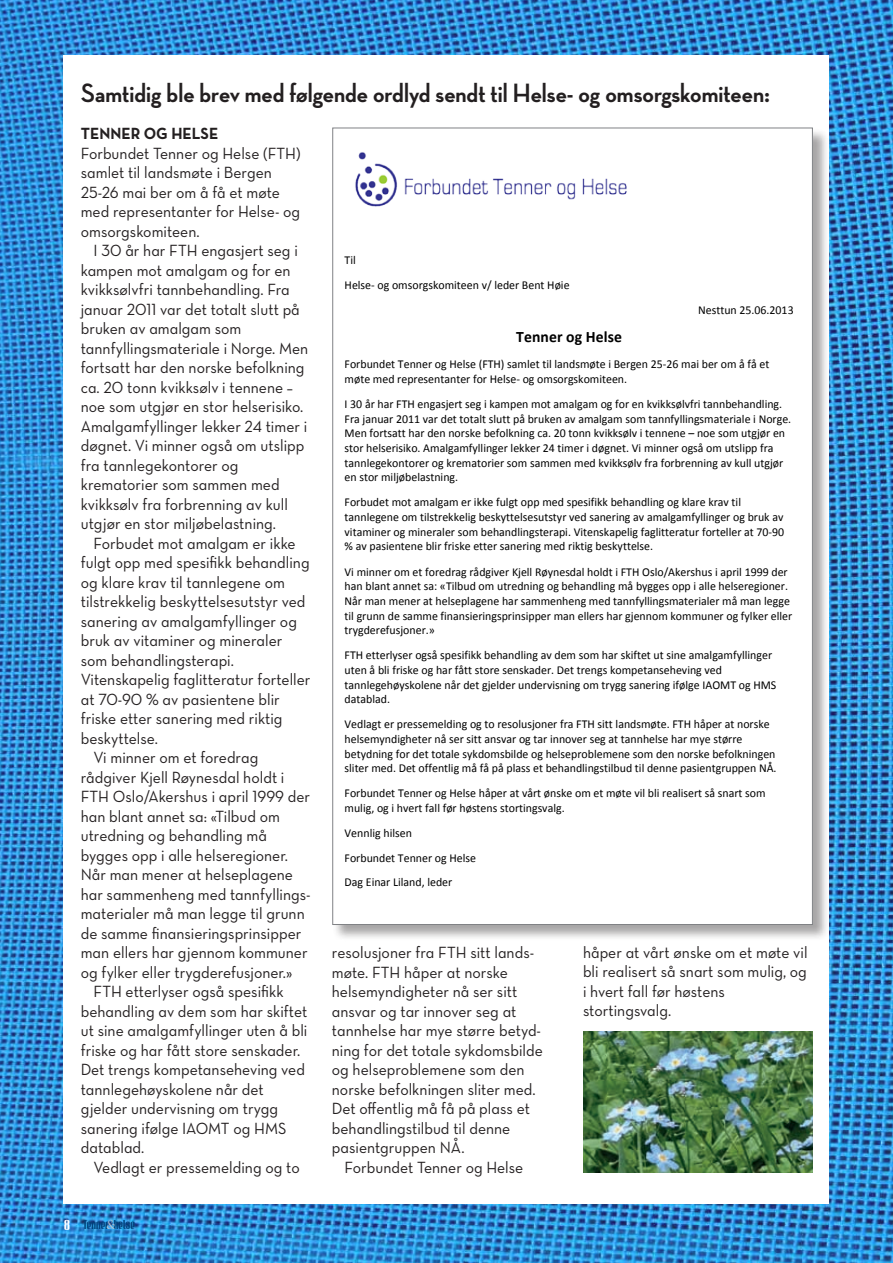
<style>
.page{position:relative;width:893px;height:1263px;background:#fff}
.page>*{position:absolute;margin:0;border:0;box-sizing:border-box;transform-origin:0 0}
.t1{font:700 27px "Neutra Disp";color:#231f20}
.t2{font:16.5px/19.5px "Neutra Text Book Alt";color:#231f20;scale:.95 1}
.t3{font:700 16.5px "Neutra Text";color:#231f20;scale:.95 1}
.t4{font:700 15.9px "Calibri";letter-spacing:.005em;color:#000}
.t5{font:12.15px/14.7px "Calibri";color:#000}
.t6{font:11.55px "Mabella";color:#004079}
.s1{font-size:13.05px;color:#fff}
.s2{font-family:"Chikita Pro";font-size:12.6px;color:#b4c4d1}
</style>
<div class="page">
<img style="left:0;top:0;width:893px;height:1263px">
<div style="left:64px;top:55px;width:765px;height:1148px;background:#fff"></div>
<div style="left:333px;top:128px;width:496px;height:814px;background:#231f20;opacity:.4"></div>
<div style="left:333px;top:128px;width:479px;height:796px;background:#fff"></div>
<img style="left:355px;top:152px;width:272px;height:55px">
<img style="left:583px;top:1031px;width:230px;height:142px">
<h1 class="t1" style="left:81px;top:78px;width:691px">Samtidig ble brev med følgende ordlyd sendt til Helse- og omsorgskomiteen:</h1>
<h2 class="t3" style="left:81px;top:123px;width:146px">TENNER OG HELSE</h2>
<h2 class="t2" style="left:81px;top:143px;width:233px">Forbundet Tenner og Helse (FTH) samlet til landsmøte i Bergen<br>25-26 mai ber om å få et møte med representanter for Helse- og omsorgskomiteen.</h2>
<p class="t2" style="left:81px;top:240px;width:241px;text-indent:13px">I 30 år har FTH engasjert seg i kampen mot amalgam og for en kvikksølvfri tannbehandling. Fra januar 2011 var det totalt slutt på bruken av amalgam som tannfyllingsmateriale i Norge. Men fortsatt har den norske befolkning ca. 20 tonn kvikksølv i tennene – noe som utgjør en stor helserisiko.<br>Amalgamfyllinger lekker 24 timer i døgnet. Vi minner også om utslipp fra tannlegekontorer og krematorier som sammen med kvikksølv fra forbrenning av kull utgjør en stor miljøbelastning.</p>
<h2 class="t2" style="left:94px;top:533px;width:214px">Forbudet mot amalgam er ikke</h2>
<h2 class="t2" style="left:81px;top:553px;width:242px">fulgt opp med spesifikk behandling</h2>
<h2 class="t2" style="left:81px;top:572px;width:216px">og klare krav til tannlegene om</h2>
<h2 class="t2" style="left:81px;top:592px;width:238px">tilstrekkelig beskyttelsesutstyr ved</h2>
<h2 class="t2" style="left:81px;top:611px;width:229px">sanering av amalgamfyllinger og</h2>
<h2 class="t2" style="left:81px;top:631px;width:214px">bruk av vitaminer og mineraler</h2>
<h2 class="t2" style="left:81px;top:650px;width:163px">som behandlingsterapi.</h2>
<h2 class="t2" style="left:81px;top:670px;width:243px">Vitenskapelig faglitteratur forteller</h2>
<h2 class="t2" style="left:81px;top:689px;width:211px">at 70-90 % av pasientene blir</h2>
<h2 class="t2" style="left:81px;top:709px;width:214px">friske etter sanering med riktig</h2>
<h2 class="t2" style="left:81px;top:728px;width:83px">beskyttelse.</h2>
<h2 class="t2" style="left:94px;top:748px;width:175px">Vi minner om et foredrag</h2>
<h2 class="t2" style="left:81px;top:767px;width:216px">rådgiver Kjell Røynesdal holdt i</h2>
<h2 class="t2" style="left:81px;top:787px;width:243px">FTH Oslo/Akershus i april 1999 der</h2>
<h2 class="t2" style="left:81px;top:806px;width:211px">han blant annet sa: «Tilbud om</h2>
<h2 class="t2" style="left:81px;top:826px;width:198px">utredning og behandling må</h2>
<h2 class="t2" style="left:81px;top:845px;width:219px">bygges opp i alle helseregioner.</h2>
<h2 class="t2" style="left:81px;top:865px;width:225px">Når man mener at helseplagene</h2>
<h2 class="t2" style="left:81px;top:884px;width:242px">har sammenheng med tannfyllings-</h2>
<h2 class="t2" style="left:81px;top:904px;width:237px">materialer må man legge til grunn</h2>
<h2 class="t2" style="left:81px;top:923px;width:234px">de samme finansieringsprinsipper</h2>
<h2 class="t2" style="left:81px;top:943px;width:240px">man ellers har gjennom kommuner</h2>
<h2 class="t2" style="left:81px;top:962px;width:224px">og fylker eller trygderefusjoner.»</h2>
<h2 class="t2" style="left:94px;top:982px;width:202px">FTH etterlyser også spesifikk</h2>
<h2 class="t2" style="left:81px;top:1001px;width:240px">behandling av dem som har skiftet</h2>
<h2 class="t2" style="left:81px;top:1021px;width:240px">ut sine amalgamfyllinger uten å bli</h2>
<h2 class="t2" style="left:81px;top:1040px;width:232px">friske og har fått store senskader.</h2>
<h2 class="t2" style="left:81px;top:1060px;width:238px">Det trengs kompetanseheving ved</h2>
<h2 class="t2" style="left:81px;top:1079px;width:194px">tannlegehøyskolene når det</h2>
<h2 class="t2" style="left:81px;top:1099px;width:209px">gjelder undervisning om trygg</h2>
<h2 class="t2" style="left:81px;top:1118px;width:218px">sanering ifølge IAOMT og HMS</h2>
<h2 class="t2" style="left:81px;top:1138px;width:68px">datablad.</h2>
<h2 class="t2" style="left:94px;top:1157px;width:218px">Vedlagt er pressemelding og to</h2>
<p class="t5" style="left:345px;top:247px;width:226px;line-height:24.9px">Til<br>Helse--‐ og omsorgskomiteen v/ leder Bent Høie</p>
<p class="t5" style="left:698px;top:302px;width:97px">Nesttun 25.06.2013</p>
<h3 class="t4" style="left:516px;top:327px;width:107px">Tenner og Helse</h3>
<p class="t5" style="left:345px;top:356px;width:426px">Forbundet Tenner og Helse (FTH) samlet til landsmøte i Bergen 25--‐26 mai ber om å få et møte med representanter for Helse--‐ og omsorgskomiteen.</p>
<p class="t5" style="left:345px;top:396px;width:448px">I 30 år har FTH engasjert seg i kampen mot amalgam og for en kvikksølvfri tannbehandling.<br>Fra januar 2011 var det totalt slutt på bruken av amalgam som tannfyllingsmateriale i Norge.<br>Men fortsatt har den norske befolkning ca. 20 tonn kvikksølv i tennene – noe som utgjør en stor helserisiko. Amalgamfyllinger lekker 24 timer i døgnet. Vi minner også om utslipp fra tannlegekontorer og krematorier som sammen med kvikksølv fra forbrenning av kull utgjør en stor miljøbelastning.</p>
<p class="t5" style="left:345px;top:494px;width:441px">Forbudet mot amalgam er ikke fulgt opp med spesifikk behandling og klare krav til tannlegene om tilstrekkelig beskyttelsesutstyr ved sanering av amalgamfyllinger og bruk av vitaminer og mineraler som behandlingsterapi. Vitenskapelig faglitteratur forteller at 70--‐90 % av pasientene blir friske etter sanering med riktig beskyttelse.</p>
<p class="t5" style="left:345px;top:564px;width:449px">Vi minner om et foredrag rådgiver Kjell Røynesdal holdt i FTH Oslo/Akershus i april 1999 der han blant annet sa: «Tilbud om utredning og behandling må bygges opp i alle helseregioner.<br>Når man mener at helseplagene har sammenheng med tannfyllingsmaterialer må man legge til grunn de samme finansieringsprinsipper man ellers har gjennom kommuner og fylker eller trygderefusjoner.»</p>
<p class="t5" style="left:345px;top:647px;width:433px">FTH etterlyser også spesifikk behandling av dem som har skiftet ut sine amalgamfyllinger uten å bli friske og har fått store senskader. Det trengs kompetanseheving ved tannlegehøyskolene når det gjelder undervisning om trygg sanering ifølge IAOMT og HMS datablad.</p>
<p class="t5" style="left:345px;top:716px;width:433px">Vedlagt er pressemelding og to resolusjoner fra FTH sitt landsmøte. FTH håper at norske helsemyndigheter nå ser sitt ansvar og tar innover seg at tannhelse har mye større betydning for det totale sykdomsbilde og helseproblemene som den norske befolkningen sliter med. Det offentlig må få på plass et behandlingstilbud til denne pasientgruppen NÅ.</p>
<p class="t5" style="left:345px;top:785px;width:423px">Forbundet Tenner og Helse håper at vårt ønske om et møte vil bli realisert så snart som mulig, og i hvert fall før høstens stortingsvalg.</p>
<p class="t5" style="left:345px;top:820px;width:133px;line-height:24.8px">Vennlig hilsen<br>Forbundet Tenner og Helse<br>Dag Einar Liland, leder</p>
<h2 class="t2" style="left:583px;top:942px;width:238px">håper at vårt ønske om et møte vil bli realisert så snart som mulig, og i hvert fall før høstens stortingsvalg.</h2>
<p class="t2" style="left:332px;top:943px;width:223px">resolusjoner fra FTH sitt lands&shy;møte. FTH håper at norske helsemyndigheter nå ser sitt ansvar og tar innover seg at tannhelse har mye større betyd&shy;ning for det totale sykdomsbilde og helseproblemene som den norske befolkningen sliter med.<br>Det offentlig må få på plass et behandlingstilbud til denne pasientgruppen NÅ.</p>
<h2 class="t2" style="left:345px;top:1157px;width:190px">Forbundet Tenner og Helse</h2>
<p class="t6" style="left:64px;top:1218px;width:72px"><span class="s1">8</span> Tenner<span class="s2">&amp;</span>helse</p>
</div>
